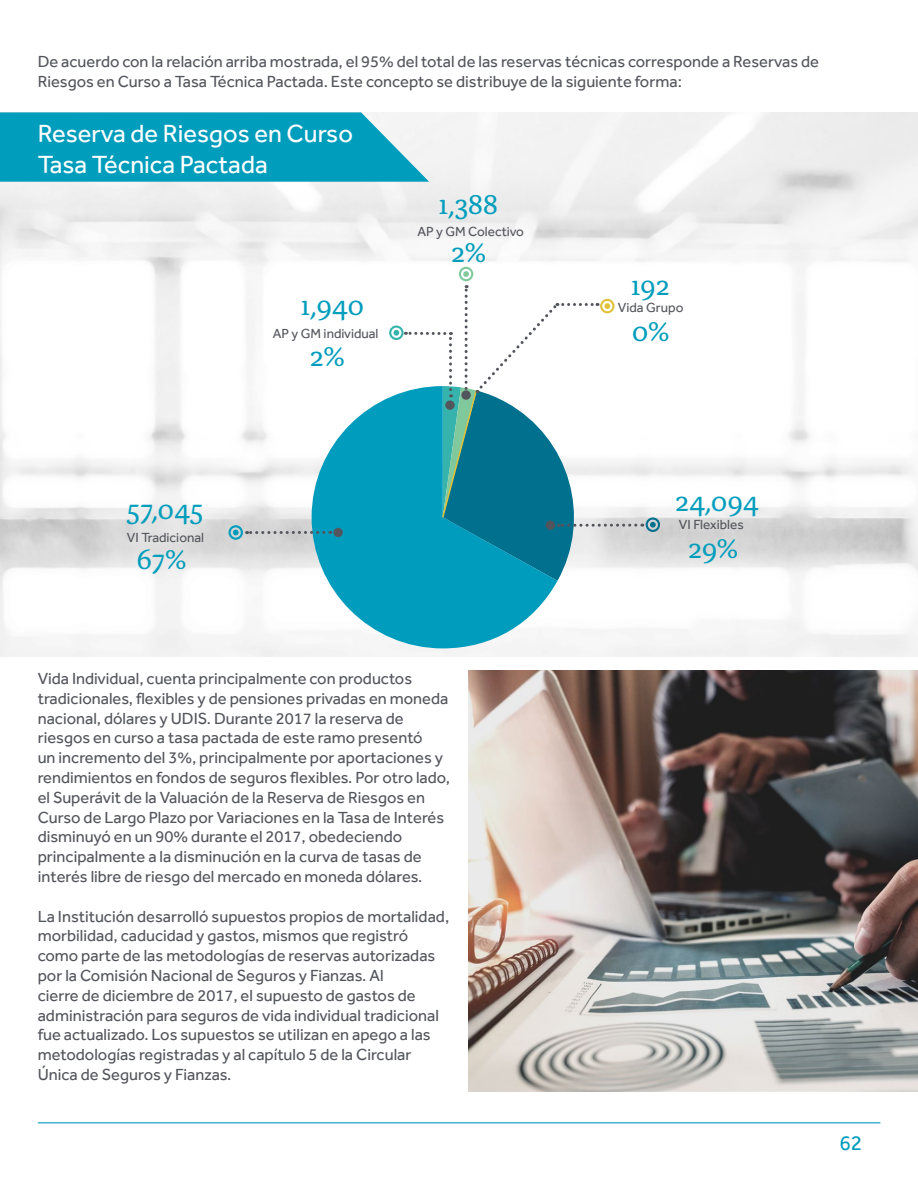
<style>
.page{position:relative;width:918px;height:1188px;background:#fff}
.page>*{position:absolute;margin:0;border:0;box-sizing:border-box;transform-origin:0 0}
.t1{font:28.5px/50.1px "Alda OT";letter-spacing:-.005em;color:#009dbc;text-align:center}
.t2{font:25.5px/30.6px "NYLIC Effra";color:#fff}
.t3{font:21px "NYLIC Effra";color:#009dbc}
.t4{font:16.5px/19.8px "NYLIC Effra";color:#53555c}
.t5{font:13.5px "NYLIC Effra";color:#53555c}
</style>
<div class="page">
<img style="left:0;top:112px;width:918px;height:545px">
<hr style="left:38px;top:1122px;width:842px;height:1px;background:#009dbc">
<svg style="left:0;top:112px;width:429px;height:70px;background:#15a4c0"></svg>
<svg style="left:312px;top:386px;width:245px;height:262px;fill:#009cbd"></svg>
<svg style="left:229px;top:525px;width:95px;height:15px"></svg>
<svg style="left:642px;top:517px;width:18px;height:15px"></svg>
<svg style="left:389px;top:267px;width:247px;height:314px"></svg>
<img style="left:468px;top:671px;width:450px;height:421px">
<div style="left:333px;top:528px;width:10px;height:9px;background:#53555c;border-radius:50%"></div>
<div style="left:445px;top:400px;width:10px;height:10px;background:#53555c;border-radius:50%"></div>
<div style="left:461px;top:390px;width:10px;height:10px;background:#53555c;border-radius:50%"></div>
<div style="left:546px;top:521px;width:9px;height:9px;background:#53555c;border-radius:50%"></div>
<p class="t4" style="left:38px;top:52px;width:783px">De acuerdo con la relación arriba mostrada, el 95% del total de las reservas técnicas corresponde a Reservas de<br>Riesgos en Curso a Tasa Técnica Pactada. Este concepto se distribuye de la siguiente forma:</p>
<h2 class="t2" style="left:38px;top:118px;width:317px">Reserva de Riesgos en Curso<br>Tasa Técnica Pactada</h2>
<h1 class="t1" style="left:439px;top:181px;width:61px">1,388</h1>
<p class="t5" style="left:417px;top:223px;width:108px">AP y GM Colectivo</p>
<h1 class="t1" style="left:301px;top:283px;width:65px">1,940</h1>
<p class="t5" style="left:273px;top:326px;width:107px">AP y GM individual</p>
<h1 class="t1" style="left:310px;top:334px;width:36px">2%</h1>
<h1 class="t1" style="left:452px;top:230px;width:36px">2%</h1>
<h1 class="t1" style="left:631px;top:263px;width:40px">192</h1>
<p class="t5" style="left:618px;top:300px;width:67px">Vida Grupo</p>
<h1 class="t1" style="left:632px;top:309px;width:39px">0%</h1>
<h1 class="t1" style="left:127px;top:487px;width:78px">57,045<br>67%</h1>
<p class="t5" style="left:127px;top:530px;width:79px">VI Tradicional</p>
<p class="t4" style="left:38px;top:668px;width:414px">Vida Individual, cuenta principalmente con productos tradicionales, flexibles y de pensiones privadas en moneda nacional, dólares y UDIS. Durante 2017 la reserva de riesgos en curso a tasa pactada de este ramo presentó<br>un incremento del 3%, principalmente por aportaciones y rendimientos en fondos de seguros flexibles. Por otro lado, el Superávit de la Valuación de la Reserva de Riesgos en Curso de Largo Plazo por Variaciones en la Tasa de Interés disminuyó en un 90% durante el 2017, obedeciendo principalmente a la disminución en la curva de tasas de interés libre de riesgo del mercado en moneda dólares.</p>
<p class="t4" style="left:38px;top:906px;width:413px">La Institución desarrolló supuestos propios de mortalidad, morbilidad, caducidad y gastos, mismos que registró como parte de las metodologías de reservas autorizadas por la Comisión Nacional de Seguros y Fianzas. Al<br>cierre de diciembre de 2017, el supuesto de gastos de administración para seguros de vida individual tradicional fue actualizado. Los supuestos se utilizan en apego a las metodologías registradas y al capítulo 5 de la Circular Única de Seguros y Fianzas.</p>
<h1 class="t1" style="left:676px;top:478px;width:85px">24,094</h1>
<p class="t5" style="left:679px;top:517px;width:66px">VI Flexibles</p>
<h1 class="t1" style="left:689px;top:526px;width:51px">29%</h1>
<p class="t3" style="left:839px;top:1131px;width:24px">62</p>
</div>
